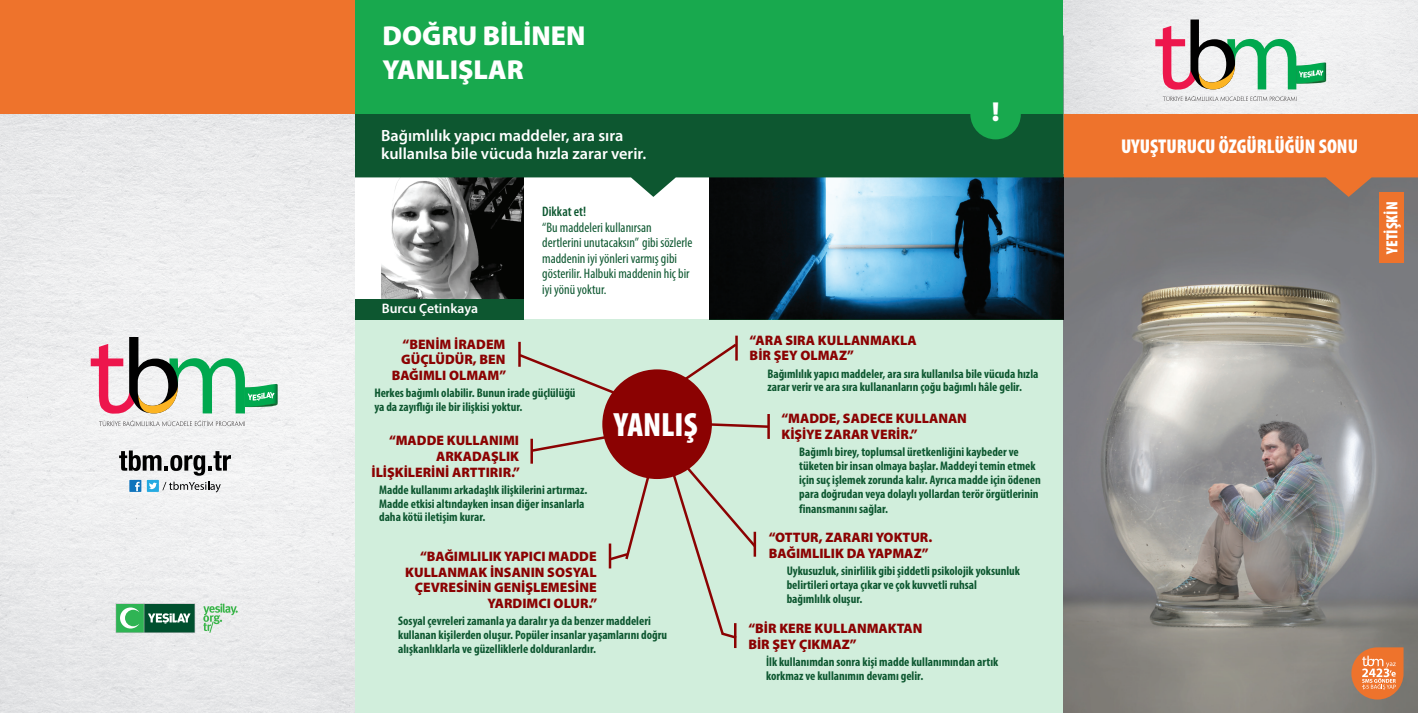
<style>
.page{position:relative;width:1418px;height:713px;background:#fff}
.page>*{position:absolute;margin:0;border:0;box-sizing:border-box;transform-origin:0 0}
.t1{font:900 condensed 33.75px "Myriad Pro";color:#fff}
.t2{font:900 27.5px/33px "Myriad Pro";color:#fff}
.t3{font:900 condensed 20px "Myriad Pro";color:#fff}
.t4{font:600 16.25px/18.8px "Myriad Pro";color:#fff}
.t5{font:900 condensed 16.25px "Myriad Pro";color:#fff}
.t6{font:900 13.75px/15.6px "Myriad Pro";color:#8b0202}
.t7{font:condensed 13.75px/15.6px "Myriad Pro";color:#0d5730}
.t8{font:600 13.75px "Myriad Pro";color:#fff}
.t9{font:600 condensed 13.75px "Myriad Pro";color:#0d5730}
.t10{font:700 condensed 12.5px/13.8px "Myriad Pro";color:#0d5730}
</style>
<div class="page">
<img style="left:382px;top:197px;width:141px;height:102px">
<img style="left:1063px;top:197px;width:354px;height:515px">
<svg style="left:1063px;top:113px;width:354px;height:84px;background:#d3743e"></svg>
<img style="left:1063px;top:0;width:354px;height:113px">
<svg style="left:1155px;top:19px;width:171px;height:71px"></svg>
<svg style="left:1162px;top:96px;width:134px;height:5px"></svg>
<svg style="left:1351px;top:647px;width:52px;height:52px;background:#dd8652"></svg>
<div style="left:1379px;top:192px;width:24px;height:71px;background:#ee732c"></div>
<img style="left:709px;top:197px;width:354px;height:122px">
<div style="left:354px;top:319px;width:709px;height:393px;background:#d1eedc"></div>
<svg style="left:354px;top:113px;width:709px;height:84px;background:#29684c"></svg>
<div style="left:354px;top:0;width:709px;height:113px;background:#18a94e"></div>
<div style="left:354px;top:299px;width:170px;height:20px;background:#0d5730"></div>
<div style="left:970px;top:89px;width:50px;height:50px;background:#18a94e;border-radius:50%"></div>
<hr style="left:735px;top:335px;width:2px;height:25px;background:#8b0202">
<hr style="left:734px;top:622px;width:2px;height:25px;background:#8b0202">
<svg style="left:518px;top:341px;width:252px;height:299px"></svg>
<div style="left:602px;top:369px;width:110px;height:110px;background:#8b0202;border-radius:50%"></div>
<img style="left:0;top:113px;width:354px;height:599px">
<div style="left:0;top:0;width:354px;height:113px;background:#ee732c"></div>
<svg style="left:91px;top:337px;width:186px;height:77px"></svg>
<svg style="left:99px;top:420px;width:146px;height:6px"></svg>
<svg style="left:116px;top:602px;width:79px;height:30px;background:#449065"></svg>
<svg style="left:203px;top:603px;width:35px;height:29px"></svg>
<svg style="left:119px;top:450px;width:112px;height:25px"></svg>
<div style="left:129px;top:479px;width:12px;height:12px;background:#1074bc"></div>
<svg style="left:135px;top:481px;width:5px;height:10px"></svg>
<div style="left:147px;top:479px;width:12px;height:12px;background:#24aae1"></div>
<svg style="left:149px;top:481px;width:72px;height:11px"></svg>
<h2 class="t2" style="left:382px;top:20px;width:204px">DOĞRU BİLİNEN<br>YANLIŞLAR</h2>
<h3 class="t4" style="left:381px;top:125px;width:267px">Bağımlılık yapıcı maddeler, ara sıra kullanılsa bile vücuda hızla zarar verir.</h3>
<p class="t8" style="left:382px;top:299px;width:98px">Burcu Çetinkaya</p>
<p class="t9" style="left:542px;top:204px;width:45px">Dikkat et!</p>
<p class="t7" style="left:542px;top:219px;width:152px">“Bu maddeleri kullanırsan dertlerini unutacaksın” gibi sözlerle maddenin iyi yönleri varmış gibi gösterilir. Halbuki maddenin hiç bir iyi yönü yoktur.</p>
<p class="t6" style="left:392px;top:336px;width:116px;text-align:right">“BENİM İRADEM<br>GÜÇLÜDÜR, BEN<br>BAĞIMLI OLMAM”</p>
<p class="t10" style="left:374px;top:385px;width:203px">Herkes bağımlı olabilir. Bunun irade güçlülüğü ya da zayıflığı ile bir ilişkisi yoktur.</p>
<p class="t6" style="left:371px;top:433px;width:150px;text-align:right">“MADDE KULLANIMI<br>ARKADAŞLIK<br>İLİŞKİLERİNİ ARTTIRIR.”</p>
<p class="t10" style="left:379px;top:482px;width:210px">Madde kullanımı arkadaşlık ilişkilerini artırmaz.<br>Madde etkisi altındayken insan diğer insanlarla daha kötü iletişim kurar.</p>
<h1 class="t1" style="left:614px;top:405px;width:85px">YANLIŞ</h1>
<p class="t6" style="left:405px;top:548px;width:194px;text-align:right">“BAĞIMLILIK YAPICI MADDE<br>KULLANMAK İNSANIN SOSYAL<br>ÇEVRESİNİN GENİŞLEMESİNE<br>YARDIMCI OLUR.”</p>
<p class="t10" style="left:398px;top:613px;width:270px">Sosyal çevreleri zamanla ya daralır ya da benzer maddeleri kullanan kişilerden oluşur. Popüler insanlar yaşamlarını doğru alışkanlıklarla ve güzelliklerle dolduranlardır.</p>
<h2 class="t2" style="left:991px;top:95px;width:9px">!</h2>
<p class="t6" style="left:749px;top:332px;width:169px">“ARA SIRA KULLANMAKLA<br>BİR ŞEY OLMAZ”</p>
<p class="t10" style="left:767px;top:366px;width:272px">Bağımlılık yapıcı maddeler, ara sıra kullanılsa bile vücuda hızla zarar verir ve ara sıra kullananların çoğu bağımlı hâle gelir.</p>
<p class="t6" style="left:781px;top:411px;width:187px">“MADDE, SADECE KULLANAN<br>KİŞİYE ZARAR VERİR.”</p>
<p class="t10" style="left:799px;top:445px;width:243px">Bağımlı birey, toplumsal üretkenliğini kaybeder ve tüketen bir insan olmaya başlar. Maddeyi temin etmek için suç işlemek zorunda kalır. Ayrıca madde için ödenen para doğrudan veya dolaylı yollardan terör örgütlerinin</p>
<p class="t10" style="left:799px;top:501px;width:90px">finansmanını sağlar.</p>
<p class="t6" style="left:769px;top:530px;width:165px">“OTTUR, ZARARI YOKTUR.<br>BAĞIMLILIK DA YAPMAZ”</p>
<p class="t10" style="left:786px;top:563px;width:235px">Uykusuzluk, sinirlilik gibi şiddetli psikolojik yoksunluk belirtileri ortaya çıkar ve çok kuvvetli ruhsal bağımlılık oluşur.</p>
<p class="t6" style="left:748px;top:620px;width:176px">“BİR KERE KULLANMAKTAN<br>BİR ŞEY ÇIKMAZ”</p>
<p class="t10" style="left:766px;top:654px;width:234px">İlk kullanımdan sonra kişi madde kullanımından artık korkmaz ve kullanımın devamı gelir.</p>
<h3 class="t3" style="left:1121px;top:135px;width:238px">UYUŞTURUCU ÖZGÜRLÜĞÜN SONU</h3>
<h3 class="t5" style="left:1382px;top:253px;width:53px;rotate:-90deg">YETİŞKİN</h3>
</div>
